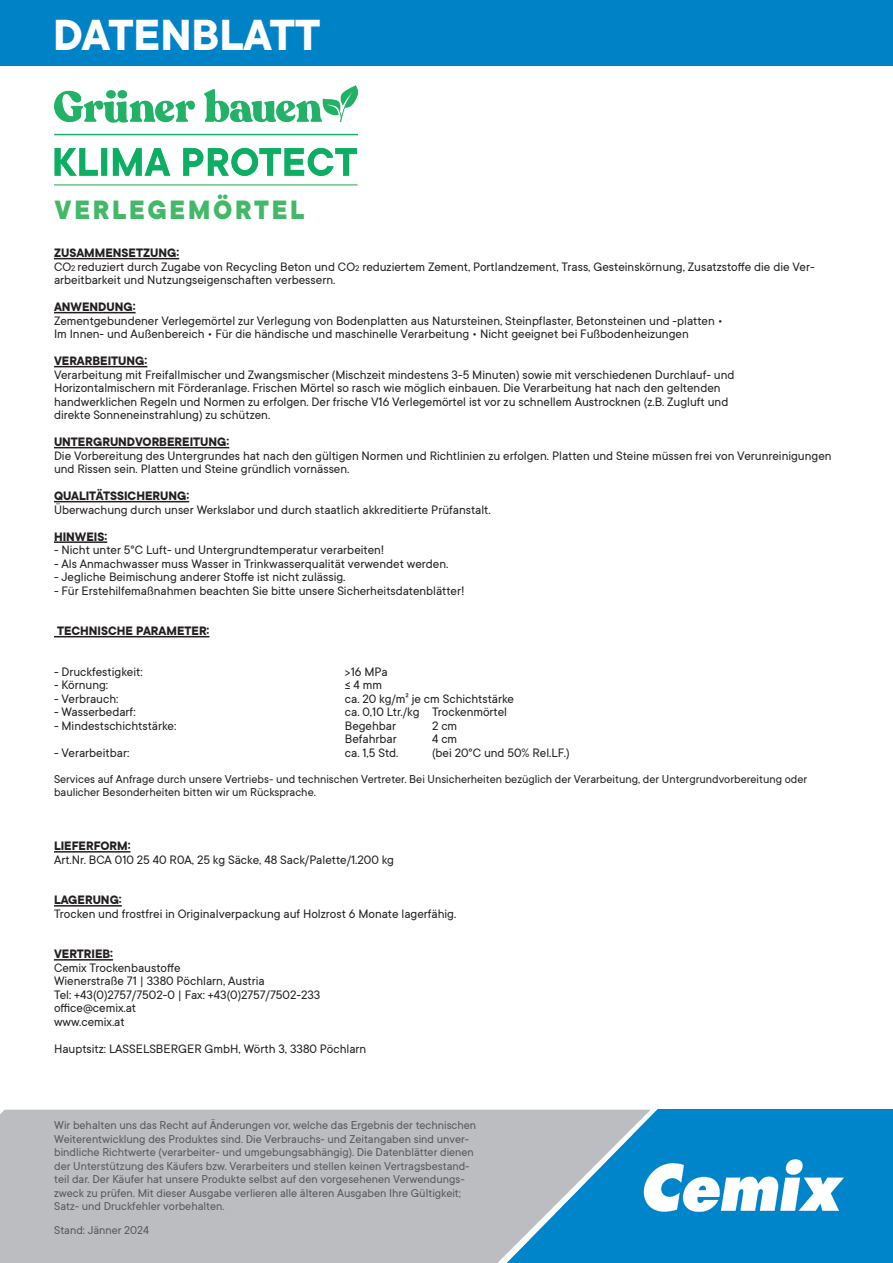
<style>
.page{position:relative;width:893px;height:1263px;background:#fff}
.page>*{position:absolute;margin:0;border:0;box-sizing:border-box;transform-origin:0 0}
.t1{font:700 48px "TT Commons";color:#fff}
.t2{font:800 29.25px "TT Commons";letter-spacing:.1em;color:#44b869;scale:.94 1}
.t3{font:13.5px/13.5px "TT Commons";color:#231f20}
.t4{font:700 13.5px "TT Commons";color:#231f20}
.t5{font:12.6px/13.5px "TT Commons";color:#57585a}
.t6{font:12.6px/13.5px "TT Commons";color:#231f20}
.s1{font-weight:700}
.s2{font-size:9px}
</style>
<div class="page">
<img style="left:651px;top:1110px;width:242px;height:153px">
<svg style="left:0;top:1110px;width:651px;height:153px;background:#a9b8c1"></svg>
<hr style="left:54px;top:258px;width:125px;height:1px;background:#231f20">
<hr style="left:54px;top:312px;width:82px;height:1px;background:#231f20">
<hr style="left:54px;top:366px;width:93px;height:1px;background:#231f20">
<hr style="left:54px;top:447px;width:175px;height:1px;background:#231f20">
<hr style="left:54px;top:501px;width:135px;height:1px;background:#231f20">
<hr style="left:54px;top:541px;width:53px;height:2px;background:#231f20">
<hr style="left:54px;top:636px;width:155px;height:1px;background:#231f20">
<hr style="left:54px;top:851px;width:77px;height:1px;background:#231f20">
<hr style="left:54px;top:905px;width:68px;height:1px;background:#231f20">
<hr style="left:54px;top:959px;width:59px;height:1px;background:#231f20">
<img style="left:55px;top:86px;width:302px;height:90px">
<hr style="left:54px;top:184px;width:303px;height:1px;background:#44b869">
<div style="left:0;top:0;width:893px;height:66px;background:#0083c6"></div>
<h1 class="t1" style="left:53px;top:3px;width:269px">DATENBLATT</h1>
<h2 class="t2" style="left:55px;top:190px;width:267px">VERLEGEMÖRTEL</h2>
<p class="t3" style="left:54px;top:246px;width:762px"><span class="s1">ZUSAMMENSETZUNG:<br></span>CO<span class="s2">2</span> reduziert durch Zugabe von Recycling Beton und CO<span class="s2">2</span> reduziertem Zement, Portlandzement, Trass, Gesteinskörnung, Zusatzstoffe die die Ver&shy;arbeitbarkeit und Nutzungseigenschaften verbessern.</p>
<p class="t4" style="left:54px;top:298px;width:83px">ANWENDUNG:</p>
<p class="t3" style="left:54px;top:313px;width:670px">Zementgebundener Verlegemörtel zur Verlegung von Bodenplatten aus Natursteinen, Steinpflaster, Betonsteinen und -platten •<br>Im Innen- und Außenbereich • Für die händische und maschinelle Verarbeitung • Nicht geeignet bei Fußbodenheizungen</p>
<p class="t4" style="left:54px;top:352px;width:95px">VERARBEITUNG:</p>
<p class="t3" style="left:54px;top:367px;width:682px">Verarbeitung mit Freifallmischer und Zwangsmischer (Mischzeit mindestens 3-5 Minuten) sowie mit verschiedenen Durchlauf- und Horizontalmischern mit Förderanlage. Frischen Mörtel so rasch wie möglich einbauen. Die Verarbeitung hat nach den geltenden handwerklichen Regeln und Normen zu erfolgen. Der frische V16 Verlegemörtel ist vor zu schnellem Austrocknen (z.B. Zugluft und direkte Sonneneinstrahlung) zu schützen.</p>
<p class="t4" style="left:54px;top:433px;width:177px">UNTERGRUNDVORBEREITUNG:</p>
<p class="t3" style="left:54px;top:448px;width:779px">Die Vorbereitung des Untergrundes hat nach den gültigen Normen und Richtlinien zu erfolgen. Platten und Steine müssen frei von Verunreinigungen und Rissen sein. Platten und Steine gründlich vornässen.</p>
<p class="t4" style="left:54px;top:487px;width:137px">QUALITÄTSSICHERUNG:</p>
<p class="t3" style="left:54px;top:502px;width:438px">Überwachung durch unser Werkslabor und durch staatlich akkreditierte Prüfanstalt.</p>
<p class="t4" style="left:54px;top:528px;width:55px">HINWEIS:</p>
<p class="t3" style="left:54px;top:543px;width:332px">- Nicht unter 5°C Luft- und Untergrundtemperatur verarbeiten!</p>
<p class="t3" style="left:54px;top:556px;width:396px">- Als Anmachwasser muss Wasser in Trinkwasserqualität verwendet werden.</p>
<p class="t3" style="left:54px;top:570px;width:293px">- Jegliche Beimischung anderer Stoffe ist nicht zulässig.</p>
<p class="t3" style="left:54px;top:583px;width:412px">- Für Erstehilfemaßnahmen beachten Sie bitte unsere Sicherheitsdatenblätter!</p>
<p class="t4" style="left:57px;top:622px;width:154px">TECHNISCHE PARAMETER:</p>
<p class="t3" style="left:54px;top:664px;width:90px">- Druckfestigkeit:</p>
<p class="t3" style="left:345px;top:664px;width:44px">&gt;16 MPa</p>
<p class="t3" style="left:54px;top:678px;width:56px">- Körnung:</p>
<p class="t3" style="left:345px;top:678px;width:39px">≤ 4 mm</p>
<p class="t3" style="left:54px;top:691px;width:66px">- Verbrauch:</p>
<p class="t3" style="left:345px;top:691px;width:171px">ca. 20 kg/m² je cm Schichtstärke</p>
<p class="t3" style="left:54px;top:705px;width:83px">- Wasserbedarf:</p>
<p class="t3" style="left:345px;top:705px;width:164px">ca. 0,10 Ltr./kg Trockenmörtel</p>
<p class="t3" style="left:54px;top:718px;width:124px">- Mindestschichtstärke:</p>
<p class="t3" style="left:345px;top:718px;width:53px">Begehbar</p>
<p class="t3" style="left:432px;top:718px;width:27px">2 cm</p>
<p class="t3" style="left:345px;top:732px;width:53px">Befahrbar</p>
<p class="t3" style="left:432px;top:732px;width:27px">4 cm</p>
<p class="t3" style="left:54px;top:745px;width:77px">- Verarbeitbar:</p>
<p class="t3" style="left:345px;top:745px;width:55px">ca. 1,5 Std.</p>
<p class="t3" style="left:432px;top:745px;width:139px">(bei 20°C und 50% Rel.LF.)</p>
<p class="t6" style="left:54px;top:772px;width:755px">Services auf Anfrage durch unsere Vertriebs- und technischen Vertreter. Bei Unsicherheiten bezüglich der Verarbeitung, der Untergrundvorbereitung oder baulicher Besonderheiten bitten wir um Rücksprache.</p>
<p class="t4" style="left:54px;top:837px;width:78px">LIEFERFORM:</p>
<p class="t3" style="left:54px;top:853px;width:342px">Art.Nr. BCA 010 25 40 R0A, 25 kg Säcke, 48 Sack/Palette/1.200 kg</p>
<p class="t4" style="left:54px;top:891px;width:69px">LAGERUNG:</p>
<p class="t3" style="left:54px;top:907px;width:404px">Trocken und frostfrei in Originalverpackung auf Holzrost 6 Monate lagerfähig.</p>
<p class="t4" style="left:54px;top:945px;width:61px">VERTRIEB:</p>
<p class="t3" style="left:54px;top:961px;width:268px">Cemix Trockenbaustoffe<br>Wienerstraße 71 | 3380 Pöchlarn, Austria<br>Tel: +43(0)2757/7502-0 | Fax: +43(0)2757/7502-233 office@cemix.at<br>www.cemix.at</p>
<p class="t3" style="left:54px;top:1042px;width:314px">Hauptsitz: LASSELSBERGER GmbH, Wörth 3, 3380 Pöchlarn</p>
<p class="t5" style="left:54px;top:1118px;width:423px">Wir behalten uns das Recht auf Änderungen vor, welche das Ergebnis der technischen Weiterentwicklung des Produktes sind. Die Verbrauchs- und Zeitangaben sind unver&shy;bindliche Richtwerte (verarbeiter- und umgebungsabhängig). Die Datenblätter dienen der Unterstützung des Käufers bzw. Verarbeiters und stellen keinen Vertragsbestand&shy;teil dar. Der Käufer hat unsere Produkte selbst auf den vorgesehenen Verwendungs&shy;zweck zu prüfen. Mit dieser Ausgabe verlieren alle älteren Ausgaben Ihre Gültigkeit; Satz- und Druckfehler vorbehalten.</p>
<p class="t5" style="left:54px;top:1223px;width:96px">Stand: Jänner 2024</p>
</div>
